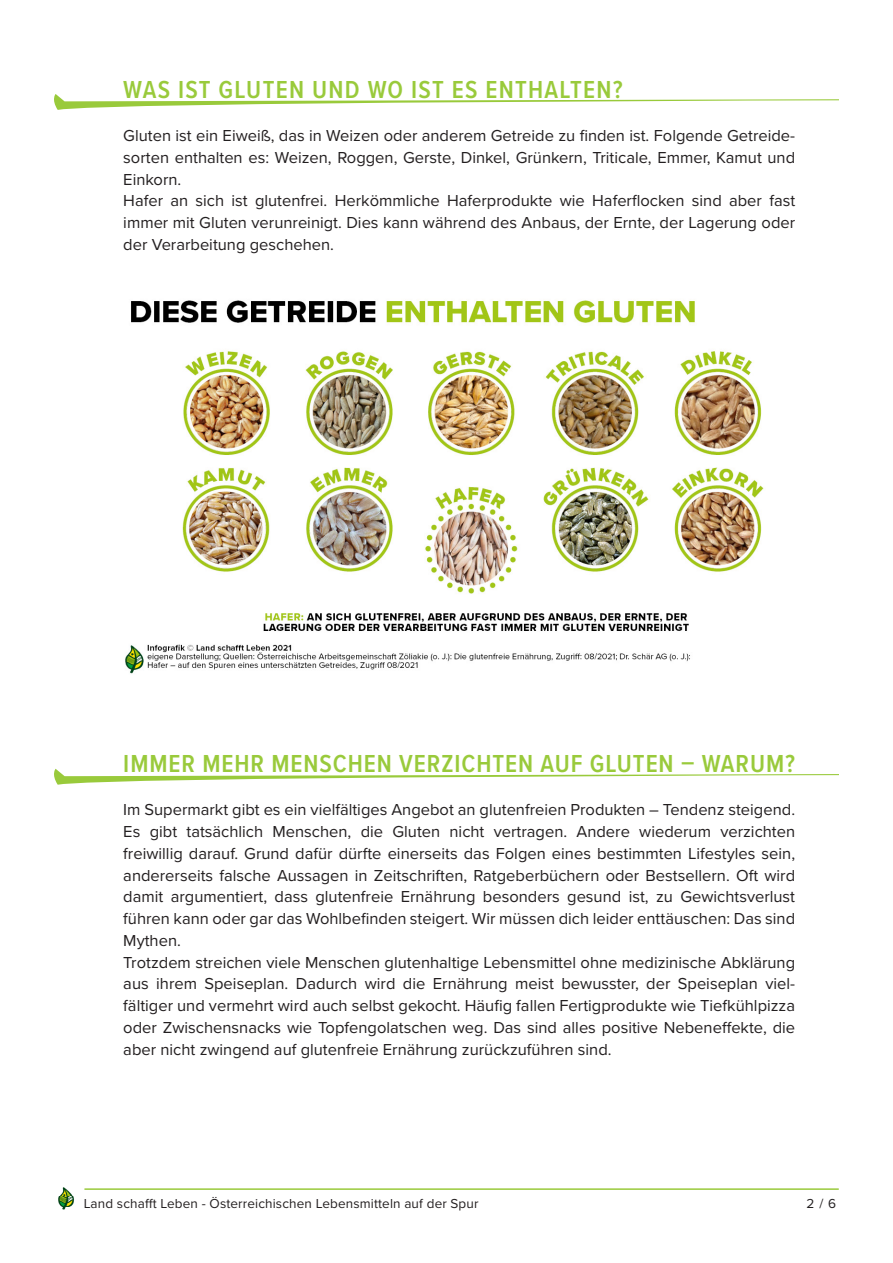
<style>
.page{position:relative;width:893px;height:1263px;background:#fff}
.page>*{position:absolute;margin:0;border:0;box-sizing:border-box;transform-origin:0 0}
.AufgabenHead{font:600 25.5px "Proxima Nova Cond";letter-spacing:.035em;color:#99ca3b}
.AufgabenText{font:16.5px/21.8px "Proxima Nova";color:#231f20;text-align:justify}
.t1{font:13.5px "Proxima Nova";letter-spacing:.01em;color:#231f20}
</style>
<div class="page">
<hr style="left:84px;top:1188px;width:755px;height:2px;background:#99ca3b">
<img style="left:58px;top:1187px;width:16px;height:23px">
<svg style="left:54px;top:94px;width:785px;height:16px"></svg>
<svg style="left:54px;top:769px;width:785px;height:16px"></svg>
<img style="left:125px;top:300px;width:639px;height:374px">
<p class="AufgabenHead" style="left:123px;top:70px;width:501px">WAS IST GLUTEN UND WO IST ES ENTHALTEN?</p>
<p class="AufgabenText" style="left:123px;top:125px;width:673px">Gluten ist ein Eiweiß, das in Weizen oder anderem Getreide zu finden ist. Folgende Getreide&shy;sorten enthalten es: Weizen, Roggen, Gerste, Dinkel, Grünkern, Triticale, Emmer, Kamut und Einkorn.</p>
<p class="AufgabenText" style="left:123px;top:190px;width:673px">Hafer an sich ist glutenfrei. Herkömmliche Haferprodukte wie Haferflocken sind aber fast immer mit Gluten verunreinigt. Dies kann während des Anbaus, der Ernte, der Lagerung oder der Verarbeitung geschehen.</p>
<p class="AufgabenHead" style="left:123px;top:744px;width:673px">IMMER MEHR MENSCHEN VERZICHTEN AUF GLUTEN – WARUM?</p>
<p class="AufgabenText" style="left:123px;top:799px;width:673px">Im Supermarkt gibt es ein vielfältiges Angebot an glutenfreien Produkten – Tendenz steigend.<br>Es gibt tatsächlich Menschen, die Gluten nicht vertragen. Andere wiederum verzichten freiwillig darauf. Grund dafür dürfte einerseits das Folgen eines bestimmten Lifestyles sein, andererseits falsche Aussagen in Zeitschriften, Ratgeberbüchern oder Bestsellern. Oft wird damit argumentiert, dass glutenfreie Ernährung besonders gesund ist, zu Gewichtsverlust führen kann oder gar das Wohlbefinden steigert. Wir müssen dich leider enttäuschen: Das sind Mythen.</p>
<p class="AufgabenText" style="left:123px;top:951px;width:673px">Trotzdem streichen viele Menschen glutenhaltige Lebensmittel ohne medizinische Abklärung aus ihrem Speiseplan. Dadurch wird die Ernährung meist bewusster, der Speiseplan viel&shy;fältiger und vermehrt wird auch selbst gekocht. Häufig fallen Fertigprodukte wie Tiefkühlpizza oder Zwischensnacks wie Topfengolatschen weg. Das sind alles positive Nebeneffekte, die aber nicht zwingend auf glutenfreie Ernährung zurückzuführen sind.</p>
<p class="t1" style="left:84px;top:1195px;width:396px">Land schafft Leben - Österreichischen Lebensmitteln auf der Spur</p>
<p class="t1" style="left:807px;top:1195px;width:31px">2 / 6</p>
</div>
